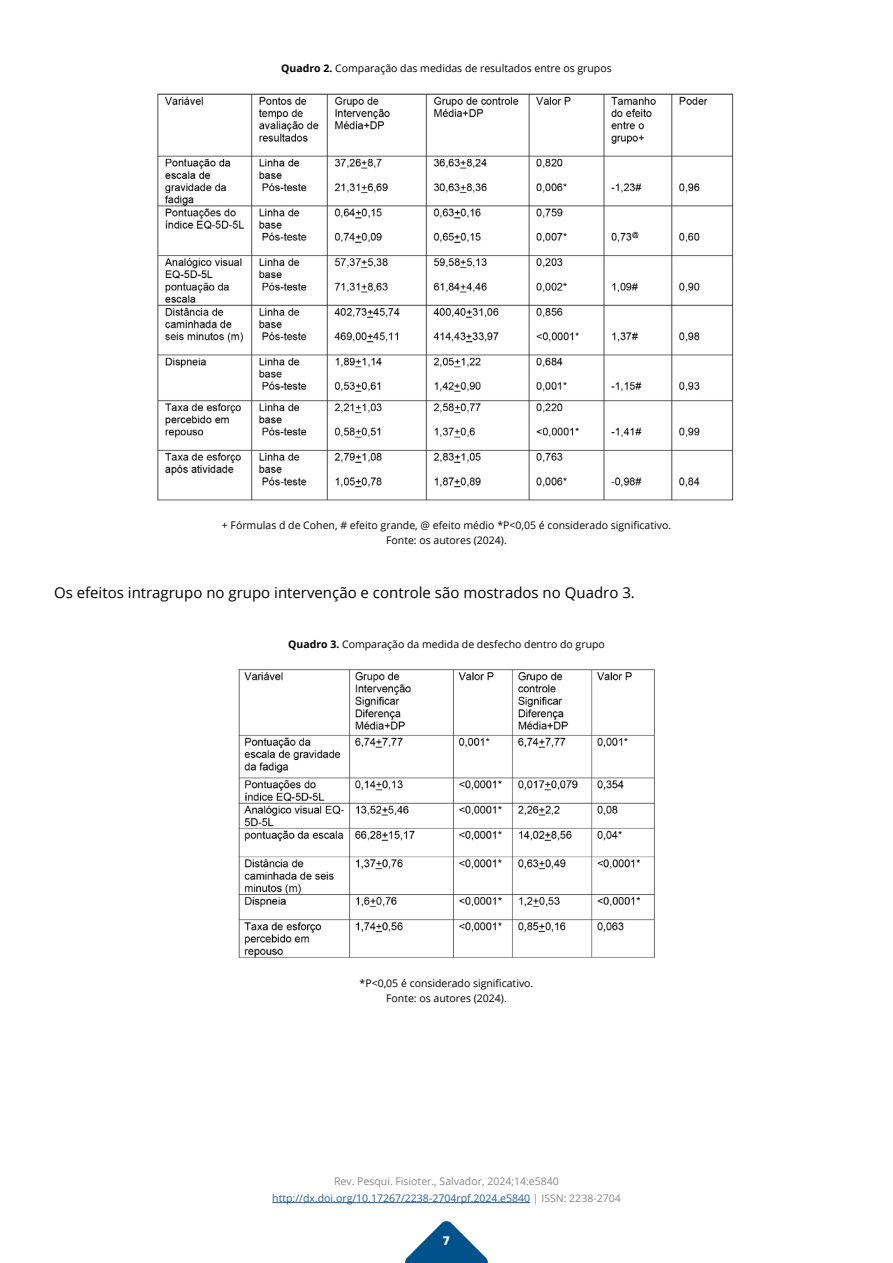
<style>
.page{position:relative;width:893px;height:1263px;background:#fff}
.page>*{position:absolute;margin:0;border:0;box-sizing:border-box;transform-origin:0 0}
.t1{font:15px "Open Sans";color:#000}
.t2{font:800 12px "Open Sans";color:#fff}
.t3{font:10.5px/15px "Open Sans";color:#000;text-align:center}
.t4{font:10.5px/16.5px "Open Sans";color:#878787;text-align:center}
.s1{font-weight:700}
.s2{color:#265b9b}
</style>
<div class="page">
<svg style="left:405px;top:1221px;width:83px;height:42px"></svg>
<hr style="left:272px;top:1202px;width:258px;height:1px;background:#265b9b">
<img style="left:238px;top:669px;width:417px;height:289px">
<img style="left:157px;top:93px;width:577px;height:408px">
<p class="t3" style="left:281px;top:60px;width:332px"><span class="s1">Quadro 2.</span> Comparação das medidas de resultados entre os grupos</p>
<p class="t3" style="left:222px;top:517px;width:451px">+ Fórmulas d de Cohen, # efeito grande, @ efeito médio *P&lt;0,05 é considerado significativo.<br>Fonte: os autores (2024).</p>
<h1 class="t1" style="left:54px;top:582px;width:582px">Os efeitos intragrupo no grupo intervenção e controle são mostrados no Quadro 3.</h1>
<p class="t3" style="left:288px;top:636px;width:318px"><span class="s1">Quadro 3.</span> Comparação da medida de desfecho dentro do grupo</p>
<p class="t3" style="left:360px;top:975px;width:175px">*P&lt;0,05 é considerado significativo.<br>Fonte: os autores (2024).</p>
<p class="t4" style="left:272px;top:1173px;width:350px">Rev. Pesqui. Fisioter., Salvador, 2024;14:e5840 <span class="s2">http://dx.doi.org/10.17267/2238-2704rpf.2024.e5840</span> | ISSN: 2238-2704</p>
<p class="t2" style="left:443px;top:1232px;width:9px">7</p>
</div>
